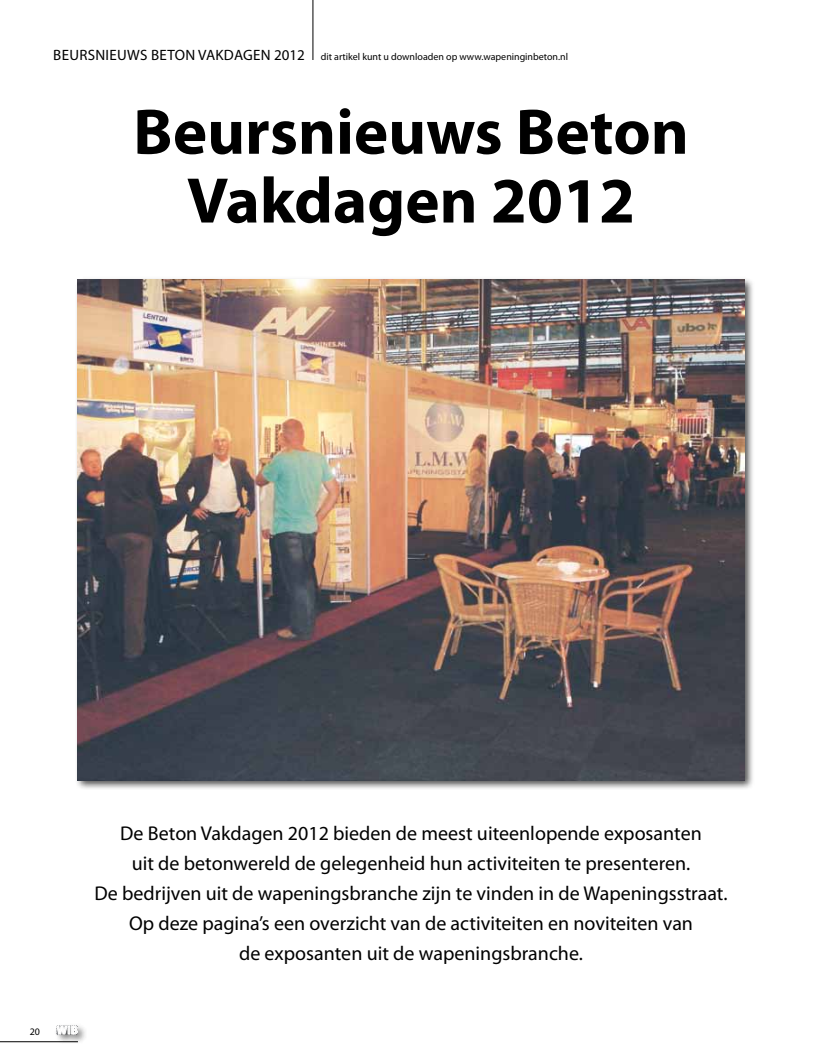
<style>
.page{position:relative;width:815px;height:1063px;background:#fff}
.page>*{position:absolute;margin:0;border:0;box-sizing:border-box;transform-origin:0 0}
.t1{font:700 65px/68.8px "Myriad Pro";color:#000;text-align:center}
.t2{font:20px/30px "Myriad Pro";color:#000;text-align:center}
.t3{font:700 11.62px "Myriad Pro";color:#fff}
.t4{font:10px "Myriad Pro";color:#000}
.s1{font-size:15px}
</style>
<div class="page">
<div style="left:54px;top:1023px;width:34px;height:22px;background:#000;opacity:.7"></div>
<svg style="left:56px;top:1023px;width:22px;height:15px"></svg>
<hr style="left:0;top:1041px;width:78px;height:1px;background:#000">
<hr style="left:313px;top:0;width:1px;height:60px;background:#000">
<div style="left:75px;top:276px;width:680px;height:514px;background:#000;opacity:.7"></div>
<img style="left:78px;top:280px;width:666px;height:500px">
<p class="t4" style="left:53px;top:50px;width:516px"><span class="s1">BEURSNIEUWS BETON VAKDAGEN 2012</span> dit artikel kunt u downloaden op www.wapeninginbeton.nl</p>
<h1 class="t1" style="left:133px;top:95px;width:557px">Beursnieuws Beton<br>Vakdagen 2012</h1>
<p class="t2" style="left:94px;top:818px;width:635px">De Beton Vakdagen 2012 bieden de meest uiteenlopende exposanten<br>uit de betonwereld de gelegenheid hun activiteiten te presenteren.<br>De bedrijven uit de wapeningsbranche zijn te vinden in de Wapeningsstraat.<br>Op deze pagina’s een overzicht van de activiteiten en noviteiten van<br>de exposanten uit de wapeningsbranche.</p>
<p class="t4" style="left:30px;top:1025px;width:12px">20</p>
<p class="t3" style="left:57px;top:1023px;width:23px">WIB</p>
</div>
